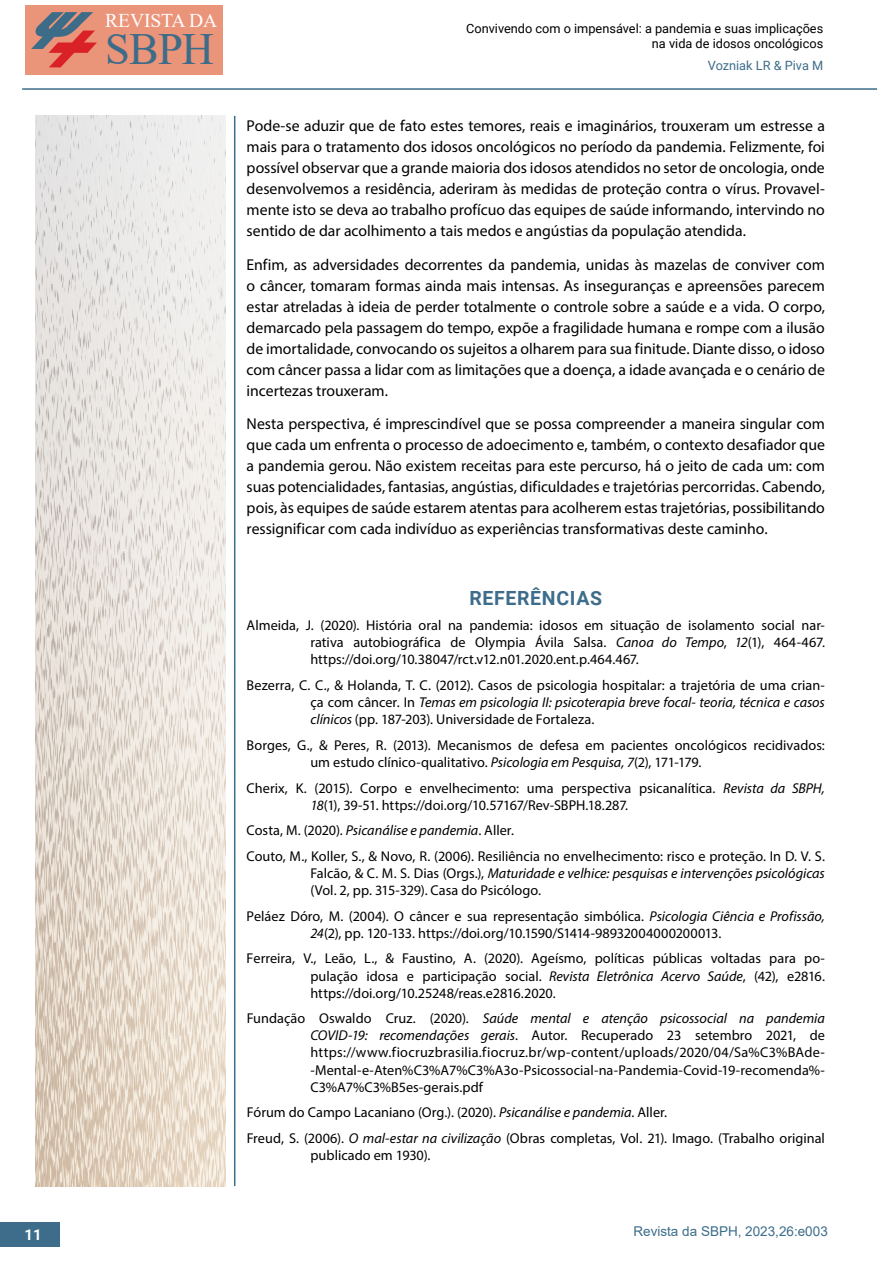
<style>
.page{position:relative;width:893px;height:1263px;background:#fff}
.page>*{position:absolute;margin:0;border:0;box-sizing:border-box;transform-origin:0 0}
.t1{font:44.55px "Times New Roman";color:#3d6c89}
.t2{font:700 19.5px "Roboto";letter-spacing:.035em;color:#3d6d8a}
.t3{font:19.5px "Times New Roman";letter-spacing:-.005em;color:#fff}
.t4{font:15.75px/21px "Myriad Pro";color:#000;text-align:justify}
.t5{font:700 15px "Roboto";color:#fff}
.t6{font:14.25px/17.1px "Myriad Pro";color:#000}
.t7{font:13.5px "Arial";color:#3d6d8a}
.t8{font:12.75px/15.3px "Roboto";color:#000;text-align:right}
.t9{font:12.75px "Roboto";color:#3d6d8a}
.s1{font-style:italic}
</style>
<div class="page">
<hr style="left:234px;top:116px;width:1px;height:1070px;background:#3c6d8a">
<div style="left:26px;top:6px;width:197px;height:69px;background:#ea947a"></div>
<svg style="left:31px;top:12px;width:66px;height:55px"></svg>
<div style="left:0;top:1222px;width:59px;height:25px;background:#3d6d8a"></div>
<hr style="left:22px;top:88px;width:855px;height:2px;background:#3c6d8a">
<img style="left:35px;top:116px;width:191px;height:1070px">
<h2 class="t3" style="left:105px;top:6px;width:114px">REVISTA DA</h2>
<h1 class="t1" style="left:105px;top:18px;width:110px">SBPH</h1>
<p class="t8" style="left:466px;top:20px;width:359px">Convivendo com o impensável: a pandemia e suas implicações na vida de idosos oncológicos</p>
<p class="t9" style="left:708px;top:56px;width:117px">Vozniak LR &amp; Piva M</p>
<p class="t4" style="left:247px;top:115px;width:580px">Pode-se aduzir que de fato estes temores, reais e imaginários, trouxeram um estresse a mais para o tratamento dos idosos oncológicos no período da pandemia. Felizmente, foi possível observar que a grande maioria dos idosos atendidos no setor de oncologia, onde desenvolvemos a residência, aderiram às medidas de proteção contra o vírus. Provavel&shy;mente isto se deva ao trabalho profícuo das equipes de saúde informando, intervindo no sentido de dar acolhimento a tais medos e angústias da população atendida.</p>
<p class="t4" style="left:247px;top:254px;width:580px">Enfim, as adversidades decorrentes da pandemia, unidas às mazelas de conviver com o câncer, tomaram formas ainda mais intensas. As inseguranças e apreensões parecem estar atreladas à ideia de perder totalmente o controle sobre a saúde e a vida. O corpo, demarcado pela passagem do tempo, expõe a fragilidade humana e rompe com a ilusão de imortalidade, convocando os sujeitos a olharem para sua finitude. Diante disso, o idoso com câncer passa a lidar com as limitações que a doença, a idade avançada e o cenário de incertezas trouxeram.</p>
<p class="t4" style="left:247px;top:413px;width:580px">Nesta perspectiva, é imprescindível que se possa compreender a maneira singular com que cada um enfrenta o processo de adoecimento e, também, o contexto desafiador que a pandemia gerou. Não existem receitas para este percurso, há o jeito de cada um: com suas potencialidades, fantasias, angústias, dificuldades e trajetórias percorridas. Cabendo, pois, às equipes de saúde estarem atentas para acolherem estas trajetórias, possibilitando ressignificar com cada indivíduo as experiências transformativas deste caminho.</p>
<h2 class="t2" style="left:469px;top:584px;width:134px">REFERÊNCIAS</h2>
<p class="t6" style="left:310px;top:617px;width:516px;text-align:justify;text-indent:-64px">Almeida, J. (2020). História oral na pandemia: idosos em situação de isolamento social nar&shy;rativa autobiográfica de Olympia Ávila Salsa. <span class="s1">Canoa do Tempo</span>, <span class="s1">12</span>(1), 464-467. https://doi.org/10.38047/rct.v12.n01.2020.ent.p.464.467.</p>
<p class="t6" style="left:310px;top:676px;width:516px;text-align:justify;text-indent:-64px">Bezerra, C. C., &amp; Holanda, T. C. (2012). Casos de psicologia hospitalar: a trajetória de uma crian&shy;ça com câncer. In <span class="s1">Temas em psicologia II: psicoterapia breve focal- teoria, técnica e casos clínicos</span> (pp. 187-203). Universidade de Fortaleza.</p>
<p class="t6" style="left:310px;top:736px;width:516px;text-indent:-64px">Borges, G., &amp; Peres, R. (2013). Mecanismos de defesa em pacientes oncológicos recidivados: um estudo clínico-qualitativo. <span class="s1">Psicologia em Pesquisa, 7</span>(2), 171-179.</p>
<p class="t6" style="left:310px;top:779px;width:516px;text-indent:-64px">Cherix, K. (2015). Corpo e envelhecimento: uma perspectiva psicanalítica. <span class="s1">Revista da SBPH,<br>18</span>(1), 39-51. https://doi.org/10.57167/Rev-SBPH.18.287.</p>
<p class="t6" style="left:247px;top:817px;width:580px;line-height:25.7px">Costa, M. (2020). <span class="s1">Psicanálise e pandemia</span>. Aller.<br>Couto, M., Koller, S., &amp; Novo, R. (2006). Resiliência no envelhecimento: risco e proteção. In D. V. S.</p>
<p class="t6" style="left:310px;top:864px;width:516px">Falcão, &amp; C. M. S. Dias (Orgs.), <span class="s1">Maturidade e velhice: pesquisas e intervenções psicológicas </span>(Vol. 2, pp. 315-329). Casa do Psicólogo.</p>
<p class="t6" style="left:310px;top:907px;width:516px;text-indent:-64px">Peláez Dóro, M. (2004). O câncer e sua representação simbólica. <span class="s1">Psicologia Ciência e Profissão,<br>24</span>(2), pp. 120-133. https://doi.org/10.1590/S1414-98932004000200013.</p>
<p class="t6" style="left:310px;top:950px;width:516px;text-align:justify;text-indent:-64px">Ferreira, V., Leão, L., &amp; Faustino, A. (2020). Ageísmo, políticas públicas voltadas para po&shy;pulação idosa e participação social. <span class="s1">Revista Eletrônica Acervo Saúde</span>, (42), e2816. https://doi.org/10.25248/reas.e2816.2020.</p>
<p class="t6" style="left:310px;top:1010px;width:516px;text-align:justify;text-indent:-64px">Fundação Oswaldo Cruz. (2020). <span class="s1">Saúde mental e atenção psicossocial na pandemia COVID-19: recomendações gerais</span>. Autor. Recuperado 23 setembro 2021, de https://www.fiocruzbrasilia.fiocruz.br/wp-content/uploads/2020/04/Sa%C3%BAde--Mental-e-Aten%C3%A7%C3%A3o-Psicossocial-na-Pandemia-Covid-19-recomenda%- C3%A7%C3%B5es-gerais.pdf</p>
<p class="t6" style="left:247px;top:1099px;width:580px;line-height:25.7px">Fórum do Campo Lacaniano (Org.). (2020). <span class="s1">Psicanálise e pandemia</span>. Aller.<br>Freud, S. (2006). <span class="s1">O mal-estar na civilização</span> (Obras completas, Vol. 21). Imago. (Trabalho original</p>
<p class="t6" style="left:310px;top:1146px;width:121px">publicado em 1930).</p>
<p class="t5" style="left:25px;top:1224px;width:19px">11</p>
<p class="t7" style="left:633px;top:1222px;width:196px">Revista da SBPH, 2023,26:e003</p>
</div>
